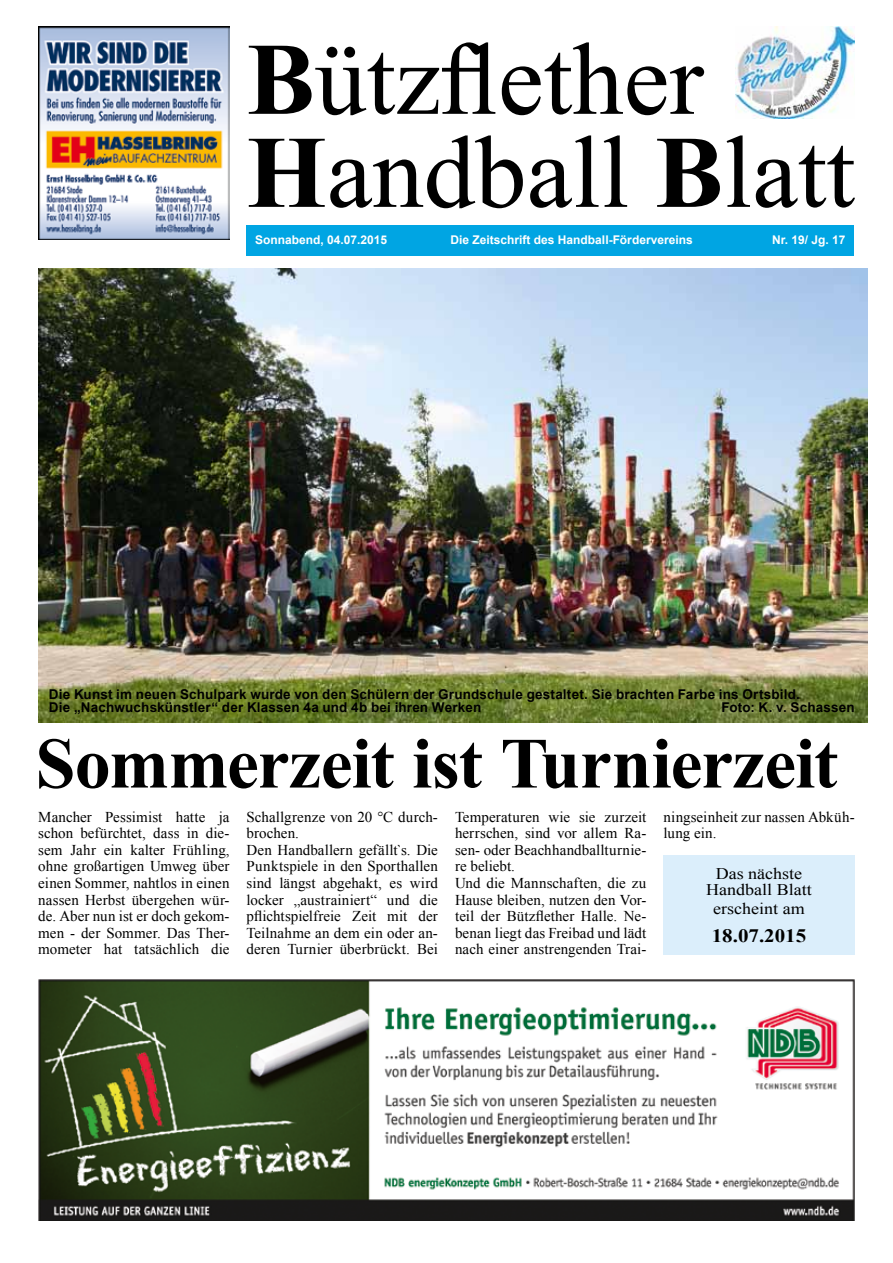
<style>
.page{position:relative;width:893px;height:1263px;background:#fff}
.page>*{position:absolute;margin:0;border:0;box-sizing:border-box;transform-origin:0 0}
.t1{font:102.75px/93px "Times New Roman";color:#000}
.t2{font:700 72px "Times New Roman";letter-spacing:-.01em;color:#000}
.t3{font:700 18.9px "Times New Roman";color:#000;scale:1.11 1}
.t4{font:16.2px/16.2px "Times New Roman";color:#000;text-align:center;scale:1.11 1}
.t5{font:15px/16.5px "Times New Roman";letter-spacing:.005em;color:#000}
.t6{font:700 13.5px/13.5px "Arial";letter-spacing:.01em;color:#000}
.t7{font:700 12px "Arial";color:#fff}
.s1{font-weight:700}
</style>
<div class="page">
<div style="left:247px;top:225px;width:607px;height:30px;background:#00a5e3"></div>
<div style="left:663px;top:855px;width:192px;height:99px;background:#dbeefb"></div>
<img style="left:38px;top:27px;width:191px;height:212px">
<img style="left:38px;top:979px;width:817px;height:241px">
<img style="left:736px;top:27px;width:119px;height:92px">
<img style="left:38px;top:269px;width:829px;height:453px">
<h1 class="t1" style="left:247px;top:31px;width:610px"><span class="s1">B</span>ützflether<br><span class="s1">H</span>andball <span class="s1">B</span>latt</h1>
<p class="t7" style="left:255px;top:232px;width:134px">Sonnabend, 04.07.2015</p>
<p class="t7" style="left:451px;top:232px;width:244px">Die Zeitschrift des Handball-Fördervereins</p>
<p class="t7" style="left:772px;top:232px;width:75px">Nr. 19/ Jg. 17</p>
<p class="t6" style="left:49px;top:688px;width:752px">Die Kunst im neuen Schulpark wurde von den Schülern der Grundschule gestaltet. Sie brachten Farbe ins Ortsbild.<br>Die „Nachwuchskünstler“ der Klassen 4a und 4b bei ihren Werken</p>
<p class="t6" style="left:721px;top:701px;width:135px">Foto: K. v. Schassen</p>
<h2 class="t2" style="left:35px;top:714px;width:804px">Sommerzeit ist Turnierzeit</h2>
<p class="t5" style="left:38px;top:808px;width:193px;text-align:justify">Mancher Pessimist hatte ja schon befürchtet, dass in die&shy;sem Jahr ein kalter Frühling, ohne großartigen Umweg über einen Sommer, nahtlos in einen nassen Herbst übergehen wür&shy;de. Aber nun ist er doch gekom&shy;men - der Sommer. Das Ther&shy;mometer hat tatsächlich die</p>
<p class="t5" style="left:247px;top:808px;width:193px">Schallgrenze von 20 °C durch&shy;brochen.<br>Den Handballern gefällt`s. Die<br>Punktspiele in den Sporthallen sind längst abgehakt, es wird locker „austrainiert“ und die pflichtspielfreie Zeit mit der<br>Teilnahme an dem ein oder an&shy;deren Turnier überbrückt. Bei</p>
<p class="t5" style="left:455px;top:808px;width:193px">Temperaturen wie sie zurzeit herrschen, sind vor allem Ra&shy;sen- oder Beachhandballturnie&shy;re beliebt.<br>Und die Mannschaften, die zu<br>Hause bleiben, nutzen den Vor&shy;teil der Bützflether Halle. Ne&shy;benan liegt das Freibad und lädt nach einer anstrengenden Trai-</p>
<p class="t5" style="left:663px;top:808px;width:193px">ningseinheit zur nassen Abküh&shy;lung ein.</p>
<p class="t4" style="left:706px;top:865px;width:97px">Das nächste<br>Handball Blatt</p>
<p class="t4" style="left:713px;top:901px;width:84px">erscheint am</p>
<p class="t3" style="left:712px;top:922px;width:87px">18.07.2015</p>
</div>
